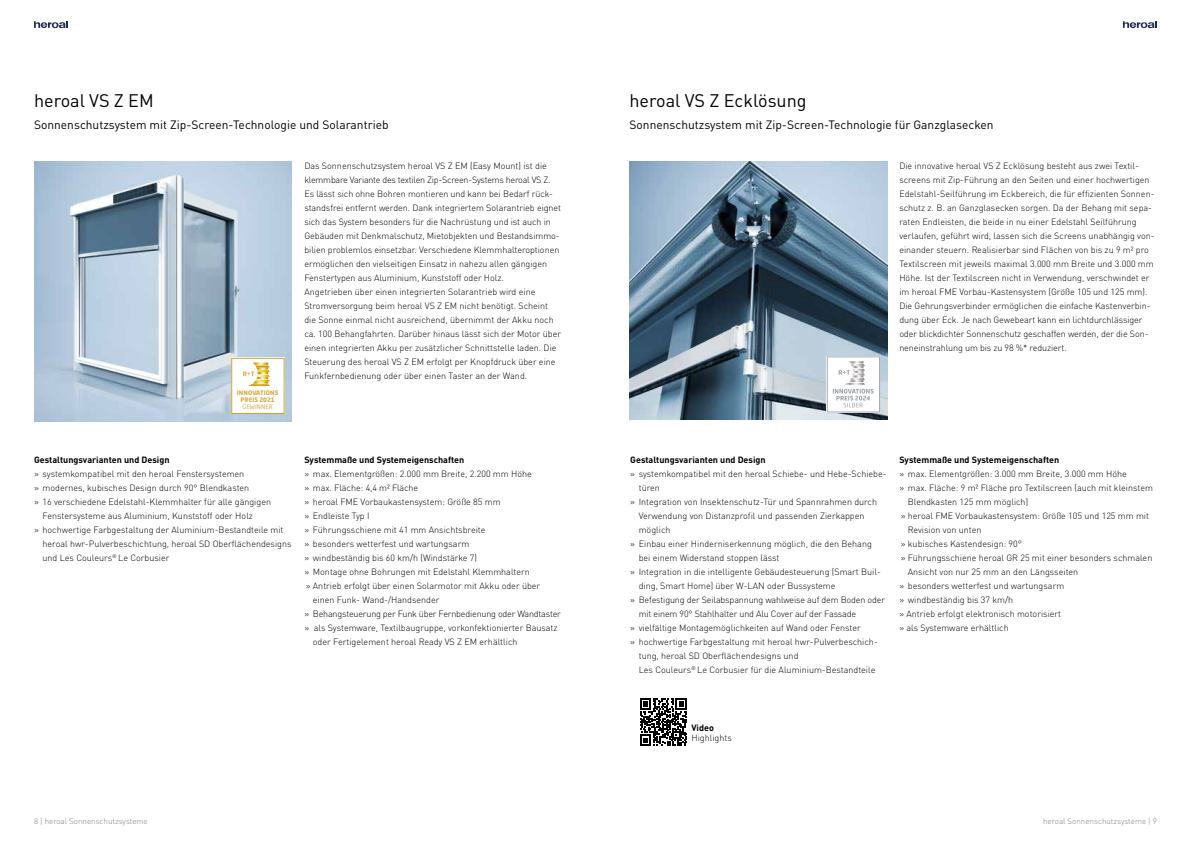
<style>
.page{position:relative;width:1191px;height:842px;background:#fff}
.page>*{position:absolute;margin:0;border:0;box-sizing:border-box;transform-origin:0 0}
.t1{font:18px "DIN Pro";color:#000}
.t2{font:12px "DIN Pro";color:#000}
.t3{font:300 9px/14px "DIN Pro";color:#000}
.t4{font:700 9px "DIN Pro";color:#000}
.t5{font:300 9px "DIN Pro";letter-spacing:-.02em;color:#000}
.t6{font:300 8px "DIN Pro";color:#818080}
.t7{font:700 6.1px/6.9px "Neo Sans Std";letter-spacing:.02em;color:#d5a940;text-align:center}
.t8{font:6.1px "Neo Sans Std";letter-spacing:.02em;color:#d5a940}
</style>
<div class="page">
<svg style="left:1123px;top:21px;width:34px;height:7px"></svg>
<svg style="left:34px;top:21px;width:34px;height:7px"></svg>
<img style="left:629px;top:161px;width:258px;height:259px">
<img style="left:34px;top:161px;width:258px;height:260px">
<svg style="left:231px;top:358px;width:53px;height:56px"></svg>
<svg style="left:640px;top:698px;width:47px;height:48px"></svg>
<svg style="left:826px;top:356px;width:54px;height:56px"></svg>
<h1 class="t1" style="left:34px;top:87px;width:121px">heroal VS Z EM</h1>
<h2 class="t2" style="left:34px;top:116px;width:356px">Sonnenschutzsystem mit Zip-Screen-Technologie und Solarantrieb</h2>
<p class="t7" style="left:237px;top:389px;width:43px">INNOVATIONS<br>PREIS 2021</p>
<p class="t8" style="left:242px;top:403px;width:32px">GEWINNER</p>
<p class="t3" style="left:304px;top:157px;width:258px">Das Sonnenschutzsystem heroal VS Z EM (Easy Mount) ist die klemmbare Variante des textilen Zip-Screen-Systems heroal VS Z.<br>Es lässt sich ohne Bohren montieren und kann bei Bedarf rück&shy;standsfrei entfernt werden. Dank integriertem Solarantrieb eignet sich das System besonders für die Nachrüstung und ist auch in Gebäuden mit Denkmalschutz, Mietobjekten und Bestandsimmo&shy;bilien problemlos einsetzbar. Verschiedene Klemmhalteroptionen ermöglichen den vielseitigen Einsatz in nahezu allen gängigen Fenstertypen aus Aluminium, Kunststoff oder Holz.<br>Angetrieben über einen integrierten Solarantrieb wird eine Stromversorgung beim heroal VS Z EM nicht benötigt. Scheint die Sonne einmal nicht ausreichend, übernimmt der Akku noch ca. 100 Behangfahrten. Darüber hinaus lässt sich der Motor über einen integrierten Akku per zusätzlicher Schnittstelle laden. Die Steuerung des heroal VS Z EM erfolgt per Knopfdruck über eine Funkfernbedienung oder über einen Taster an der Wand.</p>
<p class="t4" style="left:34px;top:452px;width:137px">Gestaltungsvarianten und Design</p>
<p class="t3" style="left:34px;top:465px;width:212px">» systemkompatibel mit den heroal Fenstersystemen</p>
<p class="t3" style="left:34px;top:479px;width:217px">» modernes, kubisches Design durch 90° Blendkasten</p>
<p class="t3" style="left:34px;top:493px;width:238px">» 16 verschiedene Edelstahl-Klemmhalter für alle gängigen</p>
<p class="t3" style="left:43px;top:508px;width:212px">Fenstersysteme aus Aluminium, Kunststoff oder Holz</p>
<p class="t3" style="left:34px;top:522px;width:251px">» hochwertige Farbgestaltung der Aluminium-Bestandteile mit</p>
<p class="t3" style="left:43px;top:536px;width:251px">heroal hwr-Pulverbeschichtung, heroal SD Oberflächendesigns</p>
<p class="t3" style="left:43px;top:550px;width:128px">und Les Couleurs<sup>®</sup> Le Corbusier</p>
<p class="t4" style="left:304px;top:452px;width:161px">Systemmaße und Systemeigenschaften</p>
<p class="t3" style="left:304px;top:465px;width:229px">» max. Elementgrößen: 2.000 mm Breite, 2.200 mm Höhe</p>
<p class="t3" style="left:304px;top:479px;width:115px">» max. Fläche: 4,4 m² Fläche</p>
<p class="t3" style="left:304px;top:493px;width:198px">» heroal FME Vorbaukastensystem: Größe 85 mm</p>
<p class="t3" style="left:304px;top:508px;width:67px">» Endleiste Typ I</p>
<p class="t3" style="left:304px;top:522px;width:183px">» Führungsschiene mit 41 mm Ansichtsbreite</p>
<p class="t3" style="left:304px;top:536px;width:166px">» besonders wetterfest und wartungsarm</p>
<p class="t3" style="left:304px;top:550px;width:174px">» windbeständig bis 60 km/h (Windstärke 7)</p>
<p class="t3" style="left:304px;top:564px;width:227px">» Montage ohne Bohrungen mit Edelstahl Klemmhaltern</p>
<p class="t3" style="left:306px;top:578px;width:236px">» Antrieb erfolgt über einen Solarmotor mit Akku oder über</p>
<p class="t3" style="left:313px;top:592px;width:128px">einen Funk- Wand-/Handsender</p>
<p class="t5" style="left:304px;top:606px;width:258px">» Behangsteuerung per Funk über Fernbedienung oder Wandtaster</p>
<p class="t3" style="left:304px;top:620px;width:255px">» als Systemware, Textilbaugruppe, vorkonfektionierter Bausatz</p>
<p class="t3" style="left:313px;top:634px;width:206px">oder Fertigelement heroal Ready VS Z EM erhältlich</p>
<h1 class="t1" style="left:629px;top:87px;width:179px">heroal VS Z Ecklösung</h1>
<h2 class="t2" style="left:629px;top:116px;width:365px">Sonnenschutzsystem mit Zip-Screen-Technologie für Ganzglasecken</h2>
<p class="t3" style="left:899px;top:157px;width:257px">Die innovative heroal VS Z Ecklösung besteht aus zwei Textil&shy;screens mit Zip-Führung an den Seiten und einer hochwertigen Edelstahl-Seilführung im Eckbereich, die für effizienten Sonnen&shy;schutz z. B. an Ganzglasecken sorgen. Da der Behang mit sepa&shy;raten Endleisten, die beide in nu einer Edelstahl Seilführung verlaufen, geführt wird, lassen sich die Screens unabhängig von&shy;einander steuern. Realisierbar sind Flächen von bis zu 9 m² pro Textilscreen mit jeweils maximal 3.000 mm Breite und 3.000 mm Höhe. Ist der Textilscreen nicht in Verwendung, verschwindet er im heroal FME Vorbau-Kastensystem (Größe 105 und 125 mm).<br>Die Gehrungsverbinder ermöglichen die einfache Kastenverbin&shy;dung über Eck. Je nach Gewebeart kann ein lichtdurchlässiger oder blickdichter Sonnenschutz geschaffen werden, der die Son&shy;neneinstrahlung um bis zu 98 %* reduziert.</p>
<p class="t4" style="left:630px;top:452px;width:137px">Gestaltungsvarianten und Design</p>
<p class="t3" style="left:630px;top:466px;width:258px">» systemkompatibel mit den heroal Schiebe- und Hebe-Schiebe-</p>
<p class="t3" style="left:639px;top:480px;width:23px">türen</p>
<p class="t3" style="left:630px;top:494px;width:248px">» Integration von Insektenschutz-Tür und Spannrahmen durch</p>
<p class="t3" style="left:639px;top:508px;width:227px">Verwendung von Distanzprofil und passenden Zierkappen</p>
<p class="t3" style="left:639px;top:522px;width:33px">möglich</p>
<p class="t3" style="left:630px;top:536px;width:243px">» Einbau einer Hinderniserkennung möglich, die den Behang</p>
<p class="t3" style="left:639px;top:550px;width:142px">bei einem Widerstand stoppen lässt</p>
<p class="t3" style="left:630px;top:564px;width:252px">» Integration in die intelligente Gebäudesteuerung (Smart Buil-</p>
<p class="t3" style="left:639px;top:578px;width:198px">ding, Smart Home) über W-LAN oder Bussysteme</p>
<p class="t3" style="left:630px;top:592px;width:256px">» Befestigung der Seilabspannung wahlweise auf dem Boden oder</p>
<p class="t3" style="left:639px;top:606px;width:219px">mit einem 90° Stahlhalter und Alu Cover auf der Fassade</p>
<p class="t3" style="left:630px;top:620px;width:232px">» vielfältige Montagemöglichkeiten auf Wand oder Fenster</p>
<p class="t3" style="left:630px;top:634px;width:249px">» hochwertige Farbgestaltung mit heroal hwr-Pulverbeschich-</p>
<p class="t3" style="left:639px;top:648px;width:161px">tung, heroal SD Oberflächendesigns und</p>
<p class="t3" style="left:639px;top:661px;width:238px">Les Couleurs<sup>®</sup> Le Corbusier für die Aluminium-Bestandteile</p>
<p class="t4" style="left:899px;top:452px;width:161px">Systemmaße und Systemeigenschaften</p>
<p class="t3" style="left:899px;top:466px;width:229px">» max. Elementgrößen: 3.000 mm Breite, 3.000 mm Höhe</p>
<p class="t3" style="left:899px;top:480px;width:255px">» max. Fläche: 9 m² Fläche pro Textilscreen (auch mit kleinstem</p>
<p class="t3" style="left:908px;top:494px;width:122px">Blendkasten 125 mm möglich)</p>
<p class="t3" style="left:900px;top:508px;width:250px">» heroal FME Vorbaukastensystem: Größe 105 und 125 mm mit</p>
<p class="t3" style="left:908px;top:522px;width:75px">Revision von unten</p>
<p class="t3" style="left:900px;top:536px;width:123px">» kubisches Kastendesign: 90°</p>
<p class="t3" style="left:900px;top:550px;width:253px">» Führungsschiene heroal GR 25 mit einer besonders schmalen</p>
<p class="t3" style="left:908px;top:564px;width:172px">Ansicht von nur 25 mm an den Längsseiten</p>
<p class="t3" style="left:899px;top:578px;width:166px">» besonders wetterfest und wartungsarm</p>
<p class="t3" style="left:899px;top:592px;width:115px">» windbeständig bis 37 km/h</p>
<p class="t3" style="left:899px;top:606px;width:163px">» Antrieb erfolgt elektronisch motorisiert</p>
<p class="t3" style="left:899px;top:620px;width:111px">» als Systemware erhältlich</p>
<p class="t4" style="left:691px;top:720px;width:24px">Video</p>
<p class="t3" style="left:691px;top:730px;width:42px">Highlights</p>
<p class="t6" style="left:34px;top:815px;width:115px">8 | heroal Sonnenschutzsysteme</p>
<p class="t6" style="left:1043px;top:815px;width:115px">heroal Sonnenschutzsysteme | 9</p>
</div>
